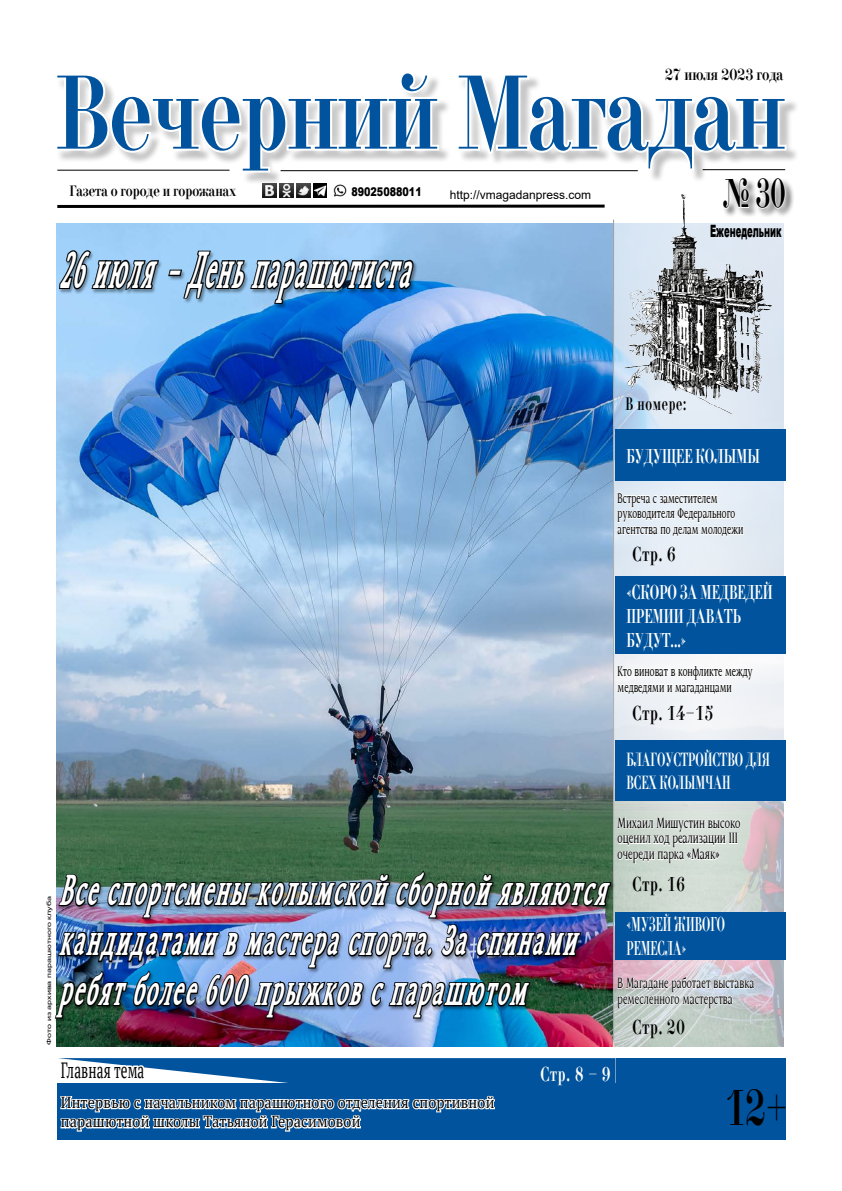
<style>
.page{position:relative;width:842px;height:1191px;background:#fff}
.page>*{position:absolute;margin:0;border:0;box-sizing:border-box;transform-origin:0 0}
.t1{font:104.3px "Didona C";color:#00539c;scale:.8 1}
.t2{font:italic 700 53px "Kundera";color:#fff;scale:.4 1}
.t3{font:50px "Didona C";color:#000;scale:.68 1}
.t4{font:italic 700 44px/50px "Kundera";letter-spacing:.08em;color:#fff;scale:.48 1}
.t5{font:40px "Didona C";color:#000;scale:.63 1}
.t6{font:22px "PT Serif";letter-spacing:.01em;color:#000;scale:.61 1}
.t7{font:20px/24px "Didona C";letter-spacing:.1em;color:#fff;scale:.66 1}
.t8{font:20px "Didona C";letter-spacing:.06em;color:#000;scale:.7 1}
.t9{font:20px/24px "Didona C";letter-spacing:.1em;color:#fff;scale:.57 1}
.t10{font:20px "Didona C";color:#fff;scale:.66 1}
.t11{font:20px "Didona C";letter-spacing:.1em;color:#fff;scale:.7 1}
.t12{font:19px/22.8px "Didona C";letter-spacing:.14em;color:#fff;scale:.61 1}
.t13{font:18px "Didona C";letter-spacing:.06em;color:#000;scale:.67 1}
.t14{font:900 17px "Arial";color:#000;scale:.5 1}
.t15{font:16px/19.2px "PT Serif";letter-spacing:.01em;color:#000;scale:.9 1}
.t16{font:15.9px "Didona C";color:#000;scale:.84 1}
.t17{font:15px/15.7px "Kundera";letter-spacing:-.01em;color:#000;scale:.69 1}
.t18{font:15px/15.7px "Kundera";letter-spacing:-.01em;color:#000;scale:.66 1}
.t19{font:15px "Didona C";color:#000;scale:.84 1}
.t20{font:14px/15.7px "Kundera";color:#000;scale:.66 1}
.t21{font:12px "Arial";color:#000}
.t22{font:900 12px "Arial";color:#000;scale:.8 1}
.t23{font:6px "Arial";color:#000;scale:1.5 1}
</style>
<div class="page">
<img style="left:56px;top:223px;width:557px;height:823px">
<svg style="left:613px;top:219px;width:173px;height:864px"></svg>
<div style="left:616px;top:1058px;width:170px;height:81px;background:#00539c"></div>
<svg style="left:57px;top:204px;width:548px;height:4px;background:#313131"></svg>
<img style="left:263px;top:185px;width:14px;height:12px">
<img style="left:280px;top:185px;width:14px;height:12px">
<img style="left:297px;top:185px;width:14px;height:12px">
<img style="left:331px;top:182px;width:17px;height:17px;border-radius:9px">
<div style="left:42px;top:59px;width:757px;height:126px;background:#fff"></div>
<svg style="left:57px;top:76px;width:384px;height:98px"></svg>
<svg style="left:455px;top:78px;width:333px;height:94px"></svg>
<hr style="left:57px;top:170px;width:173px;height:1px;background:#000">
<hr style="left:281px;top:170px;width:357px;height:1px;background:#000">
<hr style="left:703px;top:169px;width:82px;height:1px;background:#000">
<div style="left:660px;top:63px;width:129px;height:26px;background:#fff"></div>
<div style="left:64px;top:179px;width:178px;height:26px;background:#fff"></div>
<img style="left:644px;top:194px;width:42px;height:105px">
<svg style="left:58px;top:1058px;width:557px;height:82px"></svg>
<div style="left:722px;top:177px;width:73px;height:40px;background:#000;opacity:.75"></div>
<div style="left:716px;top:172px;width:75px;height:42px;background:#fff;opacity:.75"></div>
<svg style="left:723px;top:178px;width:26px;height:31px"></svg>
<svg style="left:756px;top:178px;width:29px;height:31px"></svg>
<div style="left:615px;top:740px;width:170px;height:60px;background:#00539c"></div>
<div style="left:615px;top:576px;width:170px;height:77px;background:#00539c"></div>
<div style="left:615px;top:429px;width:170px;height:52px;background:#00539c"></div>
<div style="left:615px;top:912px;width:170px;height:47px;background:#00539c"></div>
<img style="left:313px;top:183px;width:13px;height:14px">
<div style="left:54px;top:869px;width:562px;height:154px;background:#000;opacity:.4"></div>
<div style="left:58px;top:249px;width:360px;height:60px;background:#000;opacity:.4"></div>
<svg style="left:58px;top:248px;width:102px;height:44px;background:#556f85"></svg>
<svg style="left:167px;top:249px;width:248px;height:56px;background:#4e7496"></svg>
<svg style="left:617px;top:663px;width:137px;height:31px"></svg>
<img style="left:54px;top:812px;width:701px;height:207px">
<svg style="left:617px;top:490px;width:127px;height:47px"></svg>
<p class="t16" style="left:665px;top:66px;width:142px">27 июля 2023 года</p>
<h1 class="t1" style="left:56px;top:58px;width:913px">Вечерний Магадан</h1>
<p class="t19" style="left:69px;top:183px;width:200px">Газета о городе и горожанах</p>
<p class="t22" style="left:351px;top:183px;width:90px">89025088011</p>
<p class="t21" style="left:450px;top:186px;width:143px">http://vmagadanpress.com</p>
<h2 class="t2" style="left:59px;top:240px;width:915px">26июля –Деньпарашютиста</h2>
<h3 class="t5" style="left:723px;top:173px;width:101px">№ 30</h3>
<p class="t14" style="left:710px;top:219px;width:145px">Еженедельник</p>
<p class="t13" style="left:625px;top:394px;width:92px">В номере:</p>
<h3 class="t10" style="left:626px;top:445px;width:204px">Будущее Колымы</h3>
<p class="t20" style="left:618px;top:490px;width:192px">Встреча с заместителем руководителя Федерального агентства по делам молодежи</p>
<h3 class="t8" style="left:633px;top:544px;width:63px">Стр. 6</h3>
<h3 class="t7" style="left:626px;top:580px;width:220px">«Скоро за медведей премии давать будут...»</h3>
<p class="t20" style="left:618px;top:663px;width:207px">Кто виноват в конфликте между медведями и магаданцами</p>
<h3 class="t8" style="left:633px;top:702px;width:117px">Стр. 14–15</h3>
<h3 class="t12" style="left:626px;top:748px;width:234px">Благоустройство для всех колымчан</h3>
<p class="t17" style="left:618px;top:815px;width:180px">Михаил Мишустин высоко оценил ход реализации III очереди парка «Маяк»</p>
<h3 class="t4" style="left:59px;top:866px;width:1166px">Всеспортсменыколымскойсборнойявляются кандидатамивмастераспорта.Заспинами ребятболее600прыжковспарашютом</h3>
<h3 class="t8" style="left:633px;top:873px;width:76px">Стр. 16</h3>
<p class="t23" style="left:45px;top:1044px;width:101px;rotate:-90deg">Фото из архива парашютного клуба</p>
<h3 class="t9" style="left:626px;top:913px;width:175px">«Музей живого ремесла»</h3>
<p class="t18" style="left:618px;top:975px;width:208px">В Магадане работает выставка ремесленного мастерства</p>
<h3 class="t8" style="left:633px;top:1016px;width:76px">Стр. 20</h3>
<h3 class="t6" style="left:61px;top:1055px;width:138px">Главная тема</h3>
<p class="t15" style="left:61px;top:1092px;width:483px">Интервью с начальником парашютного отделения спортивной парашютной школы Татьяной Герасимовой</p>
<h3 class="t11" style="left:540px;top:1063px;width:102px">Стр. 8 – 9</h3>
<h3 class="t3" style="left:725px;top:1081px;width:94px">12+</h3>
</div>
